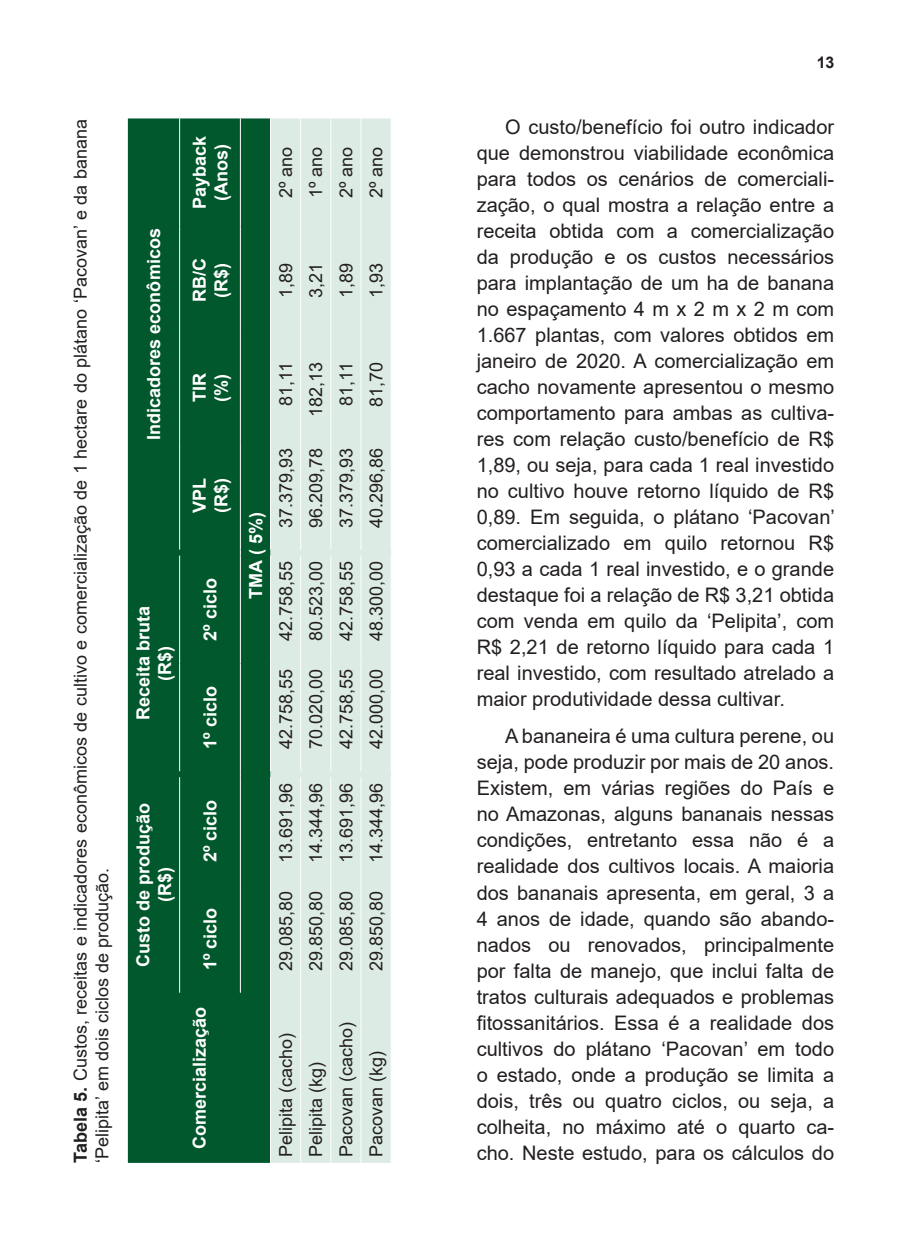
<style>
.page{position:relative;width:908px;height:1248px;background:#fff}
.page>*{position:absolute;margin:0;border:0;box-sizing:border-box;transform-origin:0 0}
.t1{font:20px/26px "Arial";color:#231f20;text-align:justify}
.t2{font:18px "Arial";color:#231f20}
.t3{font:700 18px/21.6px "Arial";color:#fff;text-align:center}
.t4{font:700 16px "Arial";color:#231f20}
.s1{font-weight:700}
</style>
<div class="page">
<div style="left:128px;top:118px;width:142px;height:1044px;background:#00582c"></div>
<div style="left:270px;top:118px;width:121px;height:1044px;background:#dcebe3"></div>
<hr style="left:300px;top:992px;width:1px;height:170px;background:#fff">
<hr style="left:300px;top:884px;width:1px;height:108px;background:#fff">
<hr style="left:300px;top:777px;width:1px;height:107px;background:#fff">
<hr style="left:300px;top:663px;width:1px;height:108px;background:#fff">
<hr style="left:300px;top:555px;width:1px;height:108px;background:#fff">
<hr style="left:300px;top:442px;width:1px;height:107px;background:#fff">
<hr style="left:300px;top:334px;width:1px;height:108px;background:#fff">
<hr style="left:300px;top:226px;width:1px;height:108px;background:#fff">
<hr style="left:300px;top:118px;width:1px;height:108px;background:#fff">
<hr style="left:330px;top:992px;width:1px;height:170px;background:#fff">
<hr style="left:330px;top:884px;width:1px;height:108px;background:#fff">
<hr style="left:330px;top:777px;width:1px;height:107px;background:#fff">
<hr style="left:330px;top:663px;width:1px;height:108px;background:#fff">
<hr style="left:330px;top:555px;width:1px;height:108px;background:#fff">
<hr style="left:330px;top:442px;width:1px;height:107px;background:#fff">
<hr style="left:330px;top:334px;width:1px;height:108px;background:#fff">
<hr style="left:330px;top:226px;width:1px;height:108px;background:#fff">
<hr style="left:330px;top:118px;width:1px;height:108px;background:#fff">
<hr style="left:360px;top:992px;width:1px;height:170px;background:#fff">
<hr style="left:360px;top:884px;width:1px;height:108px;background:#fff">
<hr style="left:360px;top:777px;width:1px;height:107px;background:#fff">
<hr style="left:360px;top:663px;width:1px;height:108px;background:#fff">
<hr style="left:360px;top:555px;width:1px;height:108px;background:#fff">
<hr style="left:360px;top:442px;width:1px;height:107px;background:#fff">
<hr style="left:360px;top:334px;width:1px;height:108px;background:#fff">
<hr style="left:360px;top:226px;width:1px;height:108px;background:#fff">
<hr style="left:360px;top:118px;width:1px;height:108px;background:#fff">
<hr style="left:390px;top:992px;width:1px;height:170px;background:#fff">
<hr style="left:390px;top:884px;width:1px;height:108px;background:#fff">
<hr style="left:390px;top:777px;width:1px;height:107px;background:#fff">
<hr style="left:390px;top:663px;width:1px;height:108px;background:#fff">
<hr style="left:390px;top:555px;width:1px;height:108px;background:#fff">
<hr style="left:390px;top:442px;width:1px;height:107px;background:#fff">
<hr style="left:390px;top:334px;width:1px;height:108px;background:#fff">
<hr style="left:390px;top:226px;width:1px;height:108px;background:#fff">
<hr style="left:390px;top:118px;width:1px;height:108px;background:#fff">
<hr style="left:179px;top:884px;width:1px;height:108px;background:#fff">
<hr style="left:179px;top:777px;width:1px;height:107px;background:#fff">
<hr style="left:179px;top:663px;width:1px;height:108px;background:#fff">
<hr style="left:179px;top:555px;width:1px;height:108px;background:#fff">
<hr style="left:179px;top:442px;width:1px;height:107px;background:#fff">
<hr style="left:179px;top:334px;width:1px;height:108px;background:#fff">
<hr style="left:179px;top:226px;width:1px;height:108px;background:#fff">
<hr style="left:179px;top:118px;width:1px;height:108px;background:#fff">
<hr style="left:270px;top:992px;width:1px;height:170px;background:#fff">
<hr style="left:270px;top:884px;width:1px;height:108px;background:#fff">
<hr style="left:270px;top:777px;width:1px;height:107px;background:#fff">
<hr style="left:270px;top:663px;width:1px;height:108px;background:#fff">
<hr style="left:270px;top:555px;width:1px;height:108px;background:#fff">
<hr style="left:270px;top:442px;width:1px;height:107px;background:#fff">
<hr style="left:270px;top:334px;width:1px;height:108px;background:#fff">
<hr style="left:270px;top:226px;width:1px;height:108px;background:#fff">
<hr style="left:270px;top:118px;width:1px;height:108px;background:#fff">
<hr style="left:240px;top:884px;width:1px;height:108px;background:#fff">
<hr style="left:240px;top:777px;width:1px;height:107px;background:#fff">
<hr style="left:240px;top:663px;width:1px;height:108px;background:#fff">
<hr style="left:240px;top:555px;width:1px;height:108px;background:#fff">
<hr style="left:240px;top:442px;width:1px;height:107px;background:#fff">
<hr style="left:240px;top:334px;width:1px;height:108px;background:#fff">
<hr style="left:240px;top:226px;width:1px;height:108px;background:#fff">
<hr style="left:240px;top:118px;width:1px;height:108px;background:#fff">
<p class="t2" style="left:68px;top:1162px;width:1045px;rotate:-90deg"><span class="s1">Tabela 5.</span> Custos, receitas e indicadores econômicos de cultivo e comercialização de 1 hectare do plátano ‘Pacovan’ e da banana</p>
<p class="t2" style="left:90px;top:1162px;width:296px;rotate:-90deg">‘Pelipita’ em dois ciclos de produção.</p>
<p class="t3" style="left:143px;top:439px;width:213px;rotate:-90deg">Indicadores econômicos</p>
<p class="t3" style="left:132px;top:720px;width:116px;rotate:-90deg">Receita bruta (R$)</p>
<p class="t3" style="left:132px;top:966px;width:166px;rotate:-90deg">Custo de produção (R$)</p>
<p class="t3" style="left:189px;top:209px;width:75px;rotate:-90deg">Payback (Anos)</p>
<p class="t3" style="left:189px;top:302px;width:45px;text-align:left;rotate:-90deg">RB/C (R$)</p>
<p class="t2" style="left:273px;top:198px;width:53px;rotate:-90deg">2º ano</p>
<p class="t2" style="left:303px;top:198px;width:53px;rotate:-90deg">1º ano</p>
<p class="t2" style="left:333px;top:198px;width:53px;rotate:-90deg">2º ano</p>
<p class="t2" style="left:364px;top:198px;width:53px;rotate:-90deg">2º ano</p>
<p class="t2" style="left:273px;top:298px;width:37px;rotate:-90deg">1,89</p>
<p class="t2" style="left:303px;top:298px;width:37px;rotate:-90deg">3,21</p>
<p class="t2" style="left:333px;top:298px;width:37px;rotate:-90deg">1,89</p>
<p class="t2" style="left:364px;top:298px;width:37px;rotate:-90deg">1,93</p>
<p class="t3" style="left:189px;top:402px;width:30px;text-align:left;rotate:-90deg">TIR (%)</p>
<p class="t3" style="left:189px;top:513px;width:37px;text-align:left;rotate:-90deg">VPL (R$)</p>
<p class="t3" style="left:199px;top:640px;width:64px;rotate:-90deg">2º ciclo</p>
<p class="t3" style="left:199px;top:748px;width:64px;rotate:-90deg">1º ciclo</p>
<p class="t3" style="left:199px;top:862px;width:64px;rotate:-90deg">2º ciclo</p>
<p class="t3" style="left:199px;top:970px;width:64px;rotate:-90deg">1º ciclo</p>
<p class="t3" style="left:189px;top:1148px;width:144px;rotate:-90deg">Comercialização</p>
<p class="t2" style="left:273px;top:406px;width:45px;rotate:-90deg">81,11</p>
<p class="t3" style="left:245px;top:598px;width:88px;rotate:-90deg">TMA ( 5%)</p>
<p class="t2" style="left:273px;top:527px;width:82px;rotate:-90deg">37.379,93</p>
<p class="t2" style="left:273px;top:641px;width:82px;rotate:-90deg">42.758,55</p>
<p class="t2" style="left:273px;top:749px;width:82px;rotate:-90deg">42.758,55</p>
<p class="t2" style="left:273px;top:862px;width:82px;rotate:-90deg">13.691,96</p>
<p class="t2" style="left:273px;top:970px;width:82px;rotate:-90deg">29.085,80</p>
<p class="t2" style="left:303px;top:417px;width:57px;rotate:-90deg">182,13</p>
<p class="t2" style="left:303px;top:527px;width:82px;rotate:-90deg">96.209,78</p>
<p class="t2" style="left:303px;top:641px;width:82px;rotate:-90deg">80.523,00</p>
<p class="t2" style="left:303px;top:749px;width:82px;rotate:-90deg">70.020,00</p>
<p class="t2" style="left:303px;top:862px;width:82px;rotate:-90deg">14.344,96</p>
<p class="t2" style="left:303px;top:970px;width:82px;rotate:-90deg">29.850,80</p>
<p class="t2" style="left:333px;top:406px;width:45px;rotate:-90deg">81,11</p>
<p class="t2" style="left:333px;top:527px;width:82px;rotate:-90deg">37.379,93</p>
<p class="t2" style="left:333px;top:641px;width:82px;rotate:-90deg">42.758,55</p>
<p class="t2" style="left:333px;top:749px;width:82px;rotate:-90deg">42.758,55</p>
<p class="t2" style="left:333px;top:862px;width:82px;rotate:-90deg">13.691,96</p>
<p class="t2" style="left:333px;top:970px;width:82px;rotate:-90deg">29.085,80</p>
<p class="t2" style="left:364px;top:407px;width:47px;rotate:-90deg">81,70</p>
<p class="t2" style="left:364px;top:527px;width:82px;rotate:-90deg">40.296,86</p>
<p class="t2" style="left:364px;top:641px;width:82px;rotate:-90deg">48.300,00</p>
<p class="t2" style="left:364px;top:749px;width:82px;rotate:-90deg">42.000,00</p>
<p class="t2" style="left:364px;top:862px;width:82px;rotate:-90deg">14.344,96</p>
<p class="t2" style="left:364px;top:970px;width:82px;rotate:-90deg">29.850,80</p>
<p class="t2" style="left:273px;top:1157px;width:126px;rotate:-90deg">Pelipita (cacho)</p>
<p class="t2" style="left:303px;top:1157px;width:97px;rotate:-90deg">Pelipita (kg)</p>
<p class="t2" style="left:333px;top:1157px;width:137px;rotate:-90deg">Pacovan (cacho)</p>
<p class="t2" style="left:364px;top:1157px;width:108px;rotate:-90deg">Pacovan (kg)</p>
<p class="t4" style="left:816px;top:51px;width:19px">13</p>
<p class="t1" style="left:476px;top:113px;width:359px;text-indent:28px">O custo/benefício foi outro indicador que demonstrou viabilidade econômica para todos os cenários de comerciali&shy;zação, o qual mostra a relação entre a receita obtida com a comercialização da produção e os custos necessários para implantação de um ha de banana no espaçamento 4 m x 2 m x 2 m com 1.667 plantas, com valores obtidos em janeiro de 2020. A comercialização em cacho novamente apresentou o mesmo comportamento para ambas as cultiva&shy;res com relação custo/benefício de R$ 1,89, ou seja, para cada 1 real investido no cultivo houve retorno líquido de R$ 0,89. Em seguida, o plátano ‘Pacovan’ comercializado em quilo retornou R$ 0,93 a cada 1 real investido, e o grande destaque foi a relação de R$ 3,21 obtida com venda em quilo da ‘Pelipita’, com R$ 2,21 de retorno líquido para cada 1 real investido, com resultado atrelado a maior produtividade dessa cultivar.</p>
<p class="t1" style="left:476px;top:723px;width:359px;text-indent:28px">A bananeira é uma cultura perene, ou seja, pode produzir por mais de 20 anos.<br>Existem, em várias regiões do País e no Amazonas, alguns bananais nessas condições, entretanto essa não é a realidade dos cultivos locais. A maioria dos bananais apresenta, em geral, 3 a 4 anos de idade, quando são abando&shy;nados ou renovados, principalmente por falta de manejo, que inclui falta de tratos culturais adequados e problemas fitossanitários. Essa é a realidade dos cultivos do plátano ‘Pacovan’ em todo o estado, onde a produção se limita a dois, três ou quatro ciclos, ou seja, a colheita, no máximo até o quarto ca-</p>
<p class="t1" style="left:476px;top:1139px;width:359px">cho. Neste estudo, para os cálculos do</p>
</div>
